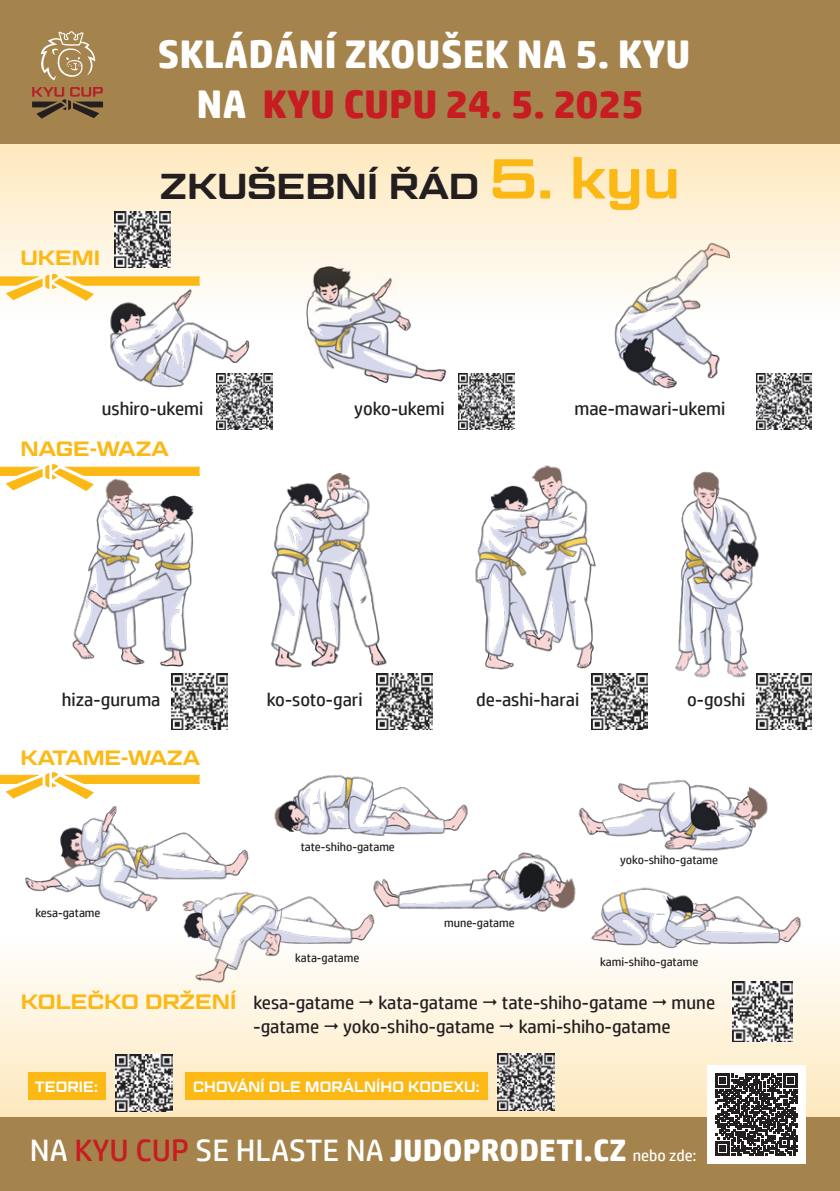
<style>
.page{position:relative;width:840px;height:1191px;background:#fff}
.page>*{position:absolute;margin:0;border:0;box-sizing:border-box;transform-origin:0 0}
.t1{font:700 40px "HP Simplified";color:#fff;scale:1.05 1}
.t2{font:700 40px "HP Simplified";color:#c61c22;scale:1.05 1}
.t3{font:600 36px "Geom Graphic W03";color:#231f20}
.t4{font:700 31px "HP Simplified";color:#fff;scale:1.05 1}
.t5{font:600 20.6px "Geom Graphic W03";color:#fcb814}
.t6{font:18.6px "HP Simplified";color:#231f20}
.t7{font:600 15px "Geom Graphic W03";letter-spacing:.01em;color:#fff;scale:.9 1}
.t8{font:12px "HP Simplified";color:#231f20}
.s1{color:#fff}
.s2{font-size:56px;color:#fcb814}
.s3{font-family:"HP Simplified";font-weight:400;font-size:18.6px;color:#231f20}
.s4{font-weight:400}
.s5{font-weight:400;color:#c61c22}
.s6{font-weight:400;font-size:16px}
</style>
<div class="page">
<img style="left:110px;top:336px;width:159px;height:72px">
<img style="left:312px;top:336px;width:154px;height:47px">
<img style="left:614px;top:336px;width:106px;height:53px">
<img style="left:373px;top:852px;width:203px;height:60px">
<img style="left:25px;top:799px;width:224px;height:113px">
<img style="left:72px;top:491px;width:122px;height:176px">
<img style="left:271px;top:472px;width:116px;height:196px">
<img style="left:475px;top:465px;width:121px;height:205px">
<img style="left:675px;top:471px;width:84px;height:207px">
<img style="left:151px;top:889px;width:235px;height:29px">
<img style="left:574px;top:780px;width:194px;height:75px">
<img style="left:601px;top:887px;width:199px;height:31px">
<img style="left:274px;top:775px;width:201px;height:81px">
<svg style="left:0;top:144px;width:839px;height:192px"></svg>
<svg style="left:0;top:918px;width:839px;height:199px"></svg>
<div style="left:0;top:0;width:839px;height:144px;background:#a5834c"></div>
<div style="left:0;top:1117px;width:839px;height:74px;background:#a5834c"></div>
<svg style="left:0;top:274px;width:199px;height:27px"></svg>
<svg style="left:0;top:464px;width:199px;height:27px"></svg>
<svg style="left:0;top:772px;width:199px;height:27px"></svg>
<div style="left:28px;top:1072px;width:78px;height:27px;background:#fcb814"></div>
<div style="left:185px;top:1072px;width:302px;height:27px;background:#fcb814"></div>
<svg style="left:32px;top:87px;width:71px;height:32px"></svg>
<svg style="left:40px;top:31px;width:55px;height:49px"></svg>
<div style="left:706px;top:1065px;width:99px;height:99px;background:#fff"></div>
<svg style="left:715px;top:1073px;width:82px;height:83px"></svg>
<img style="left:115px;top:211px;width:55px;height:56px">
<img style="left:217px;top:374px;width:55px;height:55px">
<img style="left:458px;top:374px;width:56px;height:55px">
<img style="left:756px;top:374px;width:55px;height:55px">
<img style="left:115px;top:1054px;width:57px;height:57px">
<img style="left:496px;top:1053px;width:58px;height:57px">
<img style="left:171px;top:673px;width:56px;height:56px">
<img style="left:376px;top:673px;width:56px;height:56px">
<img style="left:591px;top:673px;width:55px;height:56px">
<img style="left:755px;top:673px;width:56px;height:56px">
<img style="left:731px;top:981px;width:60px;height:60px">
<svg style="left:359px;top:999px;width:14px;height:6px"></svg>
<svg style="left:483px;top:999px;width:13px;height:6px"></svg>
<svg style="left:652px;top:999px;width:14px;height:6px"></svg>
<svg style="left:324px;top:1022px;width:14px;height:7px"></svg>
<svg style="left:499px;top:1022px;width:14px;height:7px"></svg>
<p class="t5" style="left:20px;top:245px;width:81px">UKEMI</p>
<p class="t1" style="left:157px;top:31px;width:509px">SKLÁDÁNÍ ZKOUŠEK NA 5. KYU</p>
<p class="t2" style="left:196px;top:81px;width:427px"><span class="s1">NA</span> KYU CUPU 24. 5. 2025</p>
<p class="t3" style="left:160px;top:164px;width:521px">ZKUŠEBNÍ ŘÁD <span class="s2">5. kyu</span></p>
<p class="t6" style="left:102px;top:398px;width:103px">ushiro-ukemi</p>
<p class="t6" style="left:354px;top:398px;width:92px">yoko-ukemi</p>
<p class="t6" style="left:574px;top:398px;width:152px">mae-mawari-ukemi</p>
<p class="t5" style="left:20px;top:436px;width:149px">NAGE-WAZA</p>
<p class="t6" style="left:62px;top:689px;width:100px">hiza-guruma</p>
<p class="t5" style="left:20px;top:745px;width:181px">KATAME-WAZA</p>
<p class="t8" style="left:35px;top:905px;width:67px">kesa-gatame</p>
<p class="t6" style="left:266px;top:689px;width:97px">ko-soto-gari</p>
<p class="t6" style="left:476px;top:689px;width:104px">de-ashi-harai</p>
<p class="t6" style="left:686px;top:689px;width:60px">o-goshi</p>
<p class="t8" style="left:300px;top:840px;width:96px">tate-shiho-gatame</p>
<p class="t8" style="left:295px;top:950px;width:66px">kata-gatame</p>
<p class="t8" style="left:444px;top:916px;width:72px">mune-gatame</p>
<p class="t8" style="left:620px;top:853px;width:99px">yoko-shiho-gatame</p>
<p class="t8" style="left:600px;top:955px;width:100px">kami-shiho-gatame</p>
<p class="t5" style="left:21px;top:989px;width:335px">KOLEČKO DRŽENÍ <span class="s3">kesa-gatame</span></p>
<p class="t6" style="left:378px;top:992px;width:101px">kata-gatame</p>
<p class="t6" style="left:501px;top:992px;width:147px">tate-shiho-gatame</p>
<p class="t6" style="left:671px;top:992px;width:45px">mune</p>
<p class="t6" style="left:253px;top:1016px;width:67px">-gatame</p>
<p class="t6" style="left:343px;top:1016px;width:153px">yoko-shiho-gatame</p>
<p class="t6" style="left:518px;top:1016px;width:153px">kami-shiho-gatame</p>
<p class="t7" style="left:35px;top:1077px;width:72px">TEORIE:</p>
<p class="t7" style="left:193px;top:1077px;width:320px">CHOVÁNÍ DLE MORÁLNÍHO KODEXU:</p>
<p class="t4" style="left:30px;top:1132px;width:636px"><span class="s4">NA</span> <span class="s5">KYU CUP</span> <span class="s4">SE HLASTE NA</span> JUDOPRODETI.CZ <span class="s6">nebo zde:</span></p>
</div>
